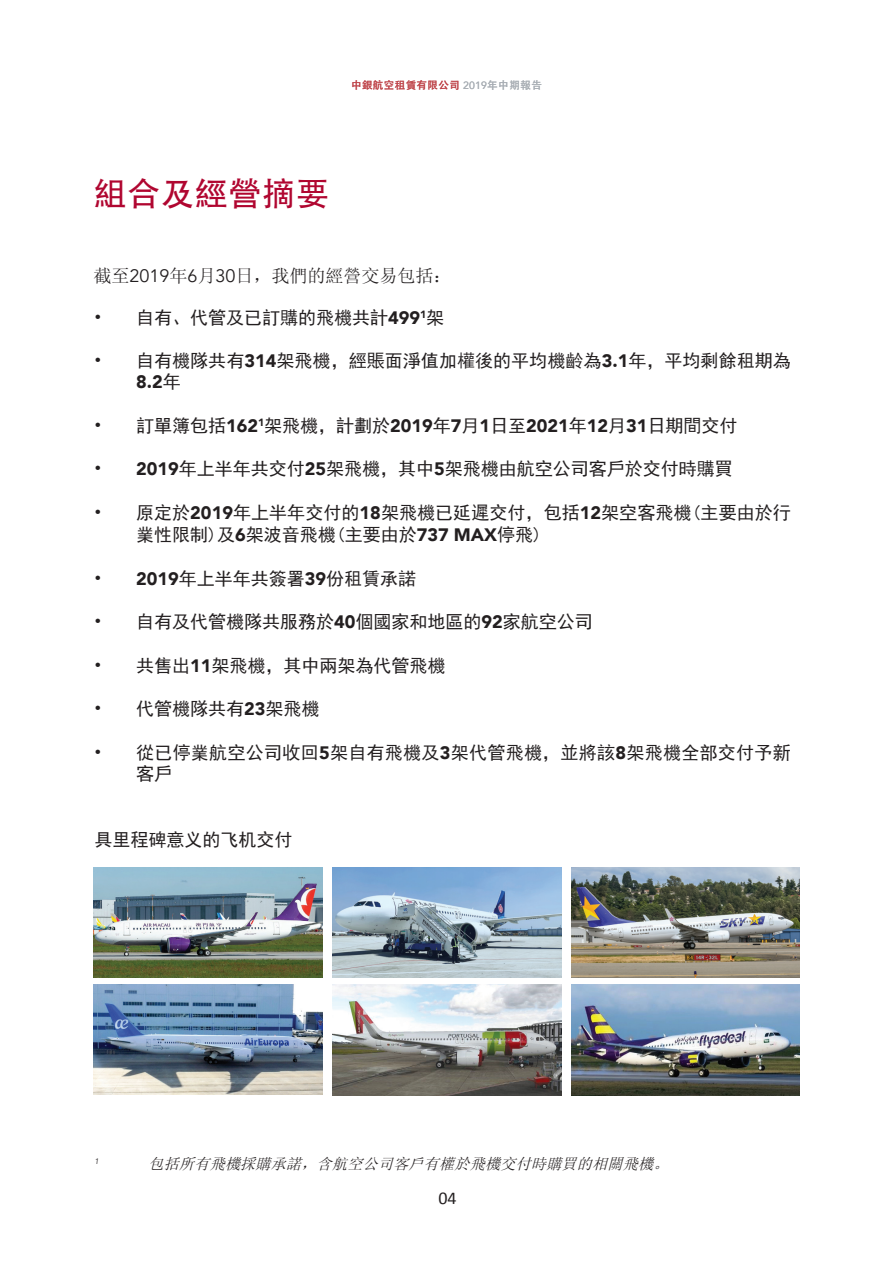
<style>
.page{position:relative;width:893px;height:1263px;background:#fff}
.page>*{position:absolute;margin:0;border:0;box-sizing:border-box;transform-origin:0 0}
._00_C_Body_Text{font:33px "Adobe Heiti Std";letter-spacing:.02em;color:#b00630}
.t1{font:18px/21px "Sim Hei";color:#231f20}
.t2{font:18px "Sim Sun";color:#231f20}
.t3{font:18px "Calibri";color:#231f20}
.t4{font:italic 15px "Sim Sun";color:#231f20}
.t5{font:10.5px "Adobe Heiti Std";letter-spacing:.04em;color:#bf464b}
.t6{font:italic 7.8px "Avenir";color:#231f20}
.s1{font-family:"Avenir";color:#a8aeb4}
.s2{color:#a8aeb4}
.s3{font-family:"Avenir"}
.s4{font-family:"Sim Sun"}
.s5{font-family:"Avenir";font-weight:900}
</style>
<div class="page">
<img style="left:94px;top:985px;width:229px;height:110px">
<img style="left:94px;top:868px;width:229px;height:109px">
<img style="left:571px;top:868px;width:228px;height:109px">
<img style="left:333px;top:985px;width:228px;height:110px">
<img style="left:333px;top:868px;width:228px;height:110px">
<img style="left:571px;top:985px;width:228px;height:110px">
<p class="t5" style="left:351px;top:79px;width:192px">中銀航空租賃有限公司 <span class="s1">2019</span><span class="s2">年中期報告</span></p>
<p class="_00_C_Body_Text" style="left:94px;top:174px;width:237px">組合及經營摘要</p>
<p class="t2" style="left:94px;top:266px;width:360px">截至<span class="s3">2019</span>年<span class="s3">6</span>月<span class="s3">30</span>日，我們的經營交易包括：</p>
<p class="t1" style="left:94px;top:307px;width:352px"><span class="s4">•</span> 自有、代管及已訂購的飛機共計<span class="s5">499</span><sup>1</sup>架</p>
<p class="t1" style="left:136px;top:350px;width:656px;text-indent:-43px"><span class="s4">•</span> 自有機隊共有<span class="s5">314</span>架飛機，經賬面淨值加權後的平均機齡為<span class="s5">3.1</span>年，平均剩餘租期為<br><span class="s5">8.2</span>年</p>
<p class="t1" style="left:94px;top:415px;width:645px"><span class="s4">•</span> 訂單簿包括<span class="s5">162</span><sup>1</sup>架飛機，計劃於<span class="s5">2019</span>年<span class="s5">7</span>月<span class="s5">1</span>日至<span class="s5">2021</span>年<span class="s5">12</span>月<span class="s5">31</span>日期間交付</p>
<p class="t1" style="left:94px;top:458px;width:641px"><span class="s4">•</span> <span class="s5">2019</span>年上半年共交付<span class="s5">25</span>架飛機，其中<span class="s5">5</span>架飛機由航空公司客戶於交付時購買</p>
<p class="t1" style="left:136px;top:501px;width:656px;line-height:22.5px;text-indent:-43px"><span class="s4">•</span> 原定於<span class="s5">2019</span>年上半年交付的<span class="s5">18</span>架飛機已延遲交付，包括<span class="s5">12</span>架空客飛機(主要由於行業性限制)及<span class="s5">6</span>架波音飛機(主要由於<span class="s5">737 MAX</span>停飛)</p>
<p class="t1" style="left:94px;top:568px;width:324px"><span class="s4">•</span> <span class="s5">2019</span>年上半年共簽署<span class="s5">39</span>份租賃承諾</p>
<p class="t1" style="left:94px;top:611px;width:501px"><span class="s4">•</span> 自有及代管機隊共服務於<span class="s5">40</span>個國家和地區的<span class="s5">92</span>家航空公司</p>
<p class="t1" style="left:94px;top:655px;width:353px"><span class="s4">•</span> 共售出<span class="s5">11</span>架飛機，其中兩架為代管飛機</p>
<p class="t1" style="left:94px;top:698px;width:227px"><span class="s4">•</span> 代管機隊共有<span class="s5">23</span>架飛機</p>
<p class="t1" style="left:136px;top:742px;width:656px;text-indent:-43px"><span class="s4">•</span> 從已停業航空公司收回<span class="s5">5</span>架自有飛機及<span class="s5">3</span>架代管飛機，並將該<span class="s5">8</span>架飛機全部交付予新客戶</p>
<p class="t1" style="left:94px;top:829px;width:199px">具里程碑意义的飞机交付</p>
<p class="t6" style="left:94px;top:1157px;width:6px">1</p>
<p class="t4" style="left:149px;top:1156px;width:525px">包括所有飛機採購承諾，含航空公司客戶有權於飛機交付時購買的相關飛機。</p>
<p class="t3" style="left:438px;top:1186px;width:20px">04</p>
</div>
